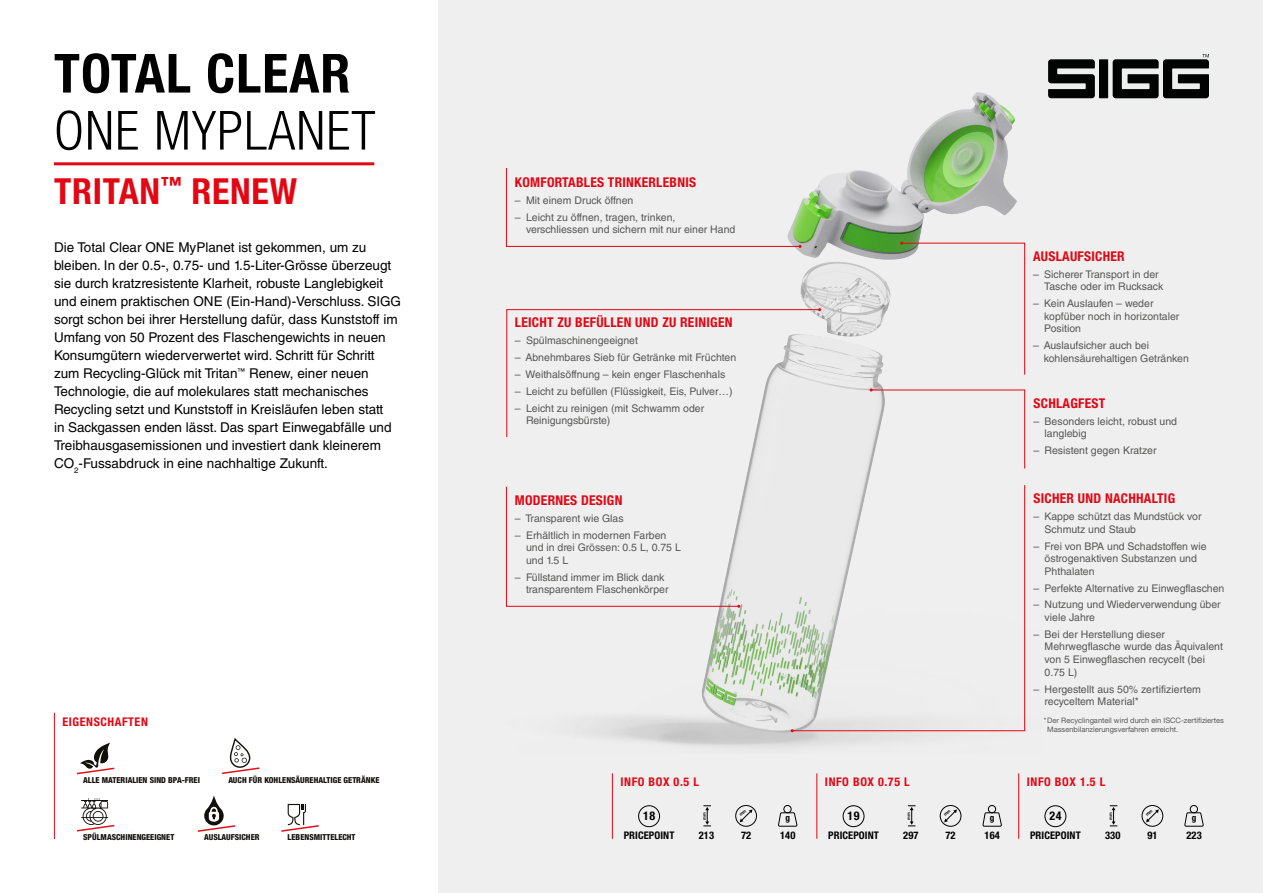
<style>
.page{position:relative;width:1263px;height:893px;background:#fff}
.page>*{position:absolute;margin:0;border:0;box-sizing:border-box;transform-origin:0 0}
.t1{font:300 condensed 54px "Helvetica Neue LT Std";letter-spacing:.02em;color:#000}
.t2{font:700 condensed 54px "Helvetica Neue LT Std";letter-spacing:.02em;color:#000}
.t3{font:700 condensed 36px "Helvetica Neue LT Std";letter-spacing:.02em;color:#e30613}
.t4{font:13.5px/18px "Helvetica LT Std";color:#000}
.t5{font:700 condensed 13.5px "Helvetica Neue LT Std";letter-spacing:.02em;color:#e30613}
.t6{font:700 condensed 12px "Helvetica Neue LT Std";letter-spacing:.05em;color:#e30613}
.t7{font:700 condensed 12px "Helvetica Neue LT Std";color:#000}
.t8{font:10.5px/12.6px "Helvetica LT Std";color:#575756}
.t9{font:700 condensed 10.5px "Helvetica Neue LT Std";letter-spacing:.01em;color:#000}
.t10{font:700 condensed 9.15px "Helvetica Neue LT Std";color:#000}
.t11{font:800 condensed 8.25px "Helvetica Neue LT Std";color:#12100b}
.t12{font:7.5px/9px "Helvetica Neue LT Std";color:#575756}
.t13{font:700 4.2px "Helvetica";color:#000}
</style>
<div class="page">
<div style="left:439px;top:0;width:824px;height:893px;background:#efefef"></div>
<img style="left:505px;top:92px;width:521px;height:711px">
<hr style="left:54px;top:162px;width:320px;height:3px;background:#e30613">
<div style="left:1099px;top:59px;width:9px;height:39px;background:#010202"></div>
<svg style="left:1113px;top:54px;width:96px;height:44px"></svg>
<svg style="left:1048px;top:59px;width:47px;height:39px"></svg>
<hr style="left:54px;top:713px;width:1px;height:126px;background:#e30613">
<hr style="left:1018px;top:773px;width:1px;height:66px;background:#e30613">
<div style="left:1044px;top:805px;width:22px;height:22px;border:1px solid #000;border-radius:50%"></div>
<svg style="left:1184px;top:812px;width:19px;height:15px"></svg>
<div style="left:1190px;top:805px;width:8px;height:8px;border:1px solid #000;border-radius:50%"></div>
<svg style="left:1110px;top:805px;width:7px;height:21px"></svg>
<div style="left:1142px;top:805px;width:21px;height:22px;border:1px solid #000;border-radius:50%"></div>
<hr style="left:816px;top:773px;width:1px;height:66px;background:#e30613">
<div style="left:843px;top:805px;width:21px;height:22px;border:1px solid #000;border-radius:50%"></div>
<svg style="left:983px;top:812px;width:18px;height:15px"></svg>
<div style="left:988px;top:805px;width:8px;height:8px;border:1px solid #000;border-radius:50%"></div>
<svg style="left:908px;top:805px;width:7px;height:21px"></svg>
<div style="left:940px;top:805px;width:21px;height:22px;border:1px solid #000;border-radius:50%"></div>
<hr style="left:612px;top:773px;width:1px;height:66px;background:#e30613">
<div style="left:638px;top:805px;width:22px;height:22px;border:1px solid #000;border-radius:50%"></div>
<svg style="left:778px;top:812px;width:19px;height:15px"></svg>
<div style="left:783px;top:805px;width:8px;height:8px;border:1px solid #000;border-radius:50%"></div>
<svg style="left:703px;top:805px;width:8px;height:21px"></svg>
<div style="left:735px;top:805px;width:22px;height:22px;border:1px solid #000;border-radius:50%"></div>
<svg style="left:77px;top:743px;width:37px;height:31px"></svg>
<svg style="left:222px;top:738px;width:37px;height:36px"></svg>
<svg style="left:198px;top:795px;width:37px;height:37px"></svg>
<svg style="left:281px;top:804px;width:38px;height:28px"></svg>
<svg style="left:77px;top:798px;width:37px;height:33px"></svg>
<svg style="left:506px;top:486px;width:234px;height:122px"></svg>
<svg style="left:506px;top:167px;width:295px;height:81px"></svg>
<svg style="left:506px;top:308px;width:315px;height:130px"></svg>
<svg style="left:791px;top:484px;width:234px;height:247px"></svg>
<svg style="left:900px;top:242px;width:125px;height:133px"></svg>
<svg style="left:870px;top:388px;width:155px;height:81px"></svg>
<svg style="left:1146px;top:809px;width:13px;height:13px"></svg>
<svg style="left:944px;top:809px;width:13px;height:13px"></svg>
<svg style="left:740px;top:809px;width:12px;height:13px"></svg>
<h1 class="t2" style="left:54px;top:41px;width:298px">TOTAL CLEAR</h1>
<h1 class="t1" style="left:54px;top:100px;width:323px">ONE MYPLANET</h1>
<h2 class="t3" style="left:54px;top:169px;width:244px">TRITAN<sup>™</sup> RENEW</h2>
<p class="t4" style="left:54px;top:239px;width:349px">Die Total Clear ONE MyPlanet ist gekommen, um zu bleiben. In der 0.5-, 0.75- und 1.5-Liter-Grösse überzeugt sie durch kratzresistente Klarheit, robuste Langlebigkeit und einem praktischen ONE (Ein-Hand)-Verschluss. SIGG sorgt schon bei ihrer Herstellung dafür, dass Kunststoff im Umfang von 50 Prozent des Flaschengewichts in neuen Konsumgütern wiederverwertet wird. Schritt für Schritt zum Recycling-Glück mit Tritan<sup>™</sup> Renew, einer neuen Technologie, die auf molekulares statt mechanisches Recycling setzt und Kunststoff in Kreisläufen leben statt<br>in Sackgassen enden lässt. Das spart Einwegabfälle und Treibhausgasemissionen und investiert dank kleinerem CO<sub>2</sub>-Fussabdruck in eine nachhaltige Zukunft.</p>
<p class="t5" style="left:515px;top:174px;width:183px">KOMFORTABLES TRINKERLEBNIS</p>
<p class="t8" style="left:515px;top:194px;width:120px">– Mit einem Druck öffnen</p>
<p class="t8" style="left:526px;top:211px;width:211px;text-indent:-11px">– Leicht zu öffnen, tragen, trinken, verschliessen und sichern mit nur einer Hand</p>
<p class="t5" style="left:515px;top:314px;width:219px">LEICHT ZU BEFÜLLEN UND ZU REINIGEN</p>
<p class="t8" style="left:515px;top:334px;width:125px">– Spülmaschinengeeignet</p>
<p class="t8" style="left:515px;top:351px;width:223px">– Abnehmbares Sieb für Getränke mit Früchten</p>
<p class="t8" style="left:515px;top:368px;width:212px">– Weithalsöffnung – kein enger Flaschenhals</p>
<p class="t8" style="left:515px;top:385px;width:219px">– Leicht zu befüllen (Flüssigkeit, Eis, Pulver…)</p>
<p class="t8" style="left:526px;top:402px;width:180px;text-indent:-11px">– Leicht zu reinigen (mit Schwamm oder<br>Reinigungsbürste)</p>
<p class="t5" style="left:1033px;top:248px;width:93px">AUSLAUFSICHER</p>
<p class="t8" style="left:1044px;top:268px;width:120px;text-indent:-11px">– Sicherer Transport in der<br>Tasche oder im Rucksack</p>
<p class="t8" style="left:1044px;top:297px;width:137px;text-indent:-11px">– Kein Auslaufen – weder kopfüber noch in horizontaler<br>Position</p>
<p class="t8" style="left:1044px;top:339px;width:147px;text-indent:-11px">– Auslaufsicher auch bei kohlensäurehaltigen Getränken</p>
<p class="t5" style="left:1033px;top:395px;width:73px">SCHLAGFEST</p>
<p class="t8" style="left:1045px;top:415px;width:134px;text-indent:-11px">– Besonders leicht, robust und langlebig</p>
<p class="t8" style="left:1033px;top:444px;width:125px">– Resistent gegen Kratzer</p>
<p class="t5" style="left:515px;top:492px;width:109px">MODERNES DESIGN</p>
<p class="t8" style="left:515px;top:512px;width:110px">– Transparent wie Glas</p>
<p class="t8" style="left:526px;top:529px;width:156px;text-indent:-11px">– Erhältlich in modernen Farben und in drei Grössen: 0.5 L, 0.75 L und 1.5 L</p>
<p class="t8" style="left:526px;top:571px;width:144px;text-indent:-11px">– Füllstand immer im Blick dank transparentem Flaschenkörper</p>
<p class="t5" style="left:1033px;top:490px;width:143px">SICHER UND NACHHALTIG</p>
<p class="t8" style="left:1045px;top:510px;width:158px;text-indent:-11px">– Kappe schützt das Mundstück vor<br>Schmutz und Staub</p>
<p class="t8" style="left:1045px;top:539px;width:164px;text-indent:-11px">– Frei von BPA und Schadstoffen wie östrogenaktiven Substanzen und<br>Phthalaten</p>
<p class="t8" style="left:1033px;top:582px;width:192px">– Perfekte Alternative zu Einwegflaschen</p>
<p class="t8" style="left:1045px;top:598px;width:178px;text-indent:-11px">– Nutzung und Wiederverwendung über viele Jahre</p>
<p class="t8" style="left:1045px;top:628px;width:180px;text-indent:-11px">– Bei der Herstellung dieser<br>Mehrwegflasche wurde das Äquivalent von 5 Einwegflaschen recycelt (bei<br>0.75 L)</p>
<p class="t8" style="left:1045px;top:682px;width:158px;text-indent:-11px">– Hergestellt aus 50% zertifiziertem recyceltem Material*</p>
<p class="t6" style="left:63px;top:714px;width:87px">EIGENSCHAFTEN</p>
<p class="t12" style="left:1047px;top:716px;width:178px;text-indent:-4px">* Der Recyclinganteil wird durch ein ISCC-zertifiziertes<br>Massenbilanzierungsverfahren erreicht.</p>
<p class="t11" style="left:314px;top:775px;width:67px">HALTIGE GETRÄNKE</p>
<p class="t11" style="left:228px;top:775px;width:90px">AUCH FÜR KOHLENSÄURE-</p>
<p class="t11" style="left:83px;top:775px;width:118px">ALLE MATERIALIEN SIND BPA-FREI</p>
<p class="t11" style="left:228px;top:774px;width:89px">CARBONATED BEVERAGES</p>
<p class="t11" style="left:98px;top:774px;width:98px">INGREDIENTS ARE BPA-FREE</p>
<p class="t11" style="left:83px;top:831px;width:93px">SPÜLMASCHINENGEEIGNET</p>
<p class="t11" style="left:83px;top:832px;width:66px">DISHWASHER SAFE</p>
<p class="t11" style="left:288px;top:831px;width:69px">LEBENSMITTELECHT</p>
<p class="t11" style="left:204px;top:832px;width:57px">AUSLAUFSICHER</p>
<p class="t11" style="left:288px;top:832px;width:39px">FOOD SAFE</p>
<p class="t11" style="left:204px;top:832px;width:45px">LEAK-PROOF</p>
<p class="t6" style="left:620px;top:774px;width:80px">INFO BOX 0.5 L</p>
<p class="t7" style="left:643px;top:809px;width:14px">18</p>
<p class="t9" style="left:624px;top:829px;width:52px">PRICEPOINT</p>
<p class="t13" style="left:701px;top:819px;width:9px;rotate:-90deg">mm</p>
<p class="t10" style="left:785px;top:813px;width:6px">g</p>
<p class="t9" style="left:699px;top:829px;width:17px">213</p>
<p class="t9" style="left:780px;top:829px;width:17px">140</p>
<p class="t9" style="left:741px;top:829px;width:12px">72</p>
<p class="t6" style="left:825px;top:774px;width:86px">INFO BOX 0.75 L</p>
<p class="t7" style="left:847px;top:809px;width:14px">19</p>
<p class="t9" style="left:828px;top:829px;width:52px">PRICEPOINT</p>
<p class="t13" style="left:905px;top:819px;width:9px;rotate:-90deg">mm</p>
<p class="t10" style="left:990px;top:813px;width:6px">g</p>
<p class="t9" style="left:903px;top:829px;width:17px">297</p>
<p class="t9" style="left:984px;top:829px;width:17px">164</p>
<p class="t9" style="left:945px;top:829px;width:12px">72</p>
<p class="t6" style="left:1027px;top:774px;width:80px">INFO BOX 1.5 L</p>
<p class="t7" style="left:1049px;top:809px;width:14px">24</p>
<p class="t9" style="left:1030px;top:829px;width:52px">PRICEPOINT</p>
<p class="t13" style="left:1107px;top:819px;width:9px;rotate:-90deg">mm</p>
<p class="t10" style="left:1192px;top:813px;width:6px">g</p>
<p class="t9" style="left:1105px;top:829px;width:17px">330</p>
<p class="t9" style="left:1186px;top:829px;width:17px">223</p>
<p class="t9" style="left:1147px;top:829px;width:12px">91</p>
</div>
